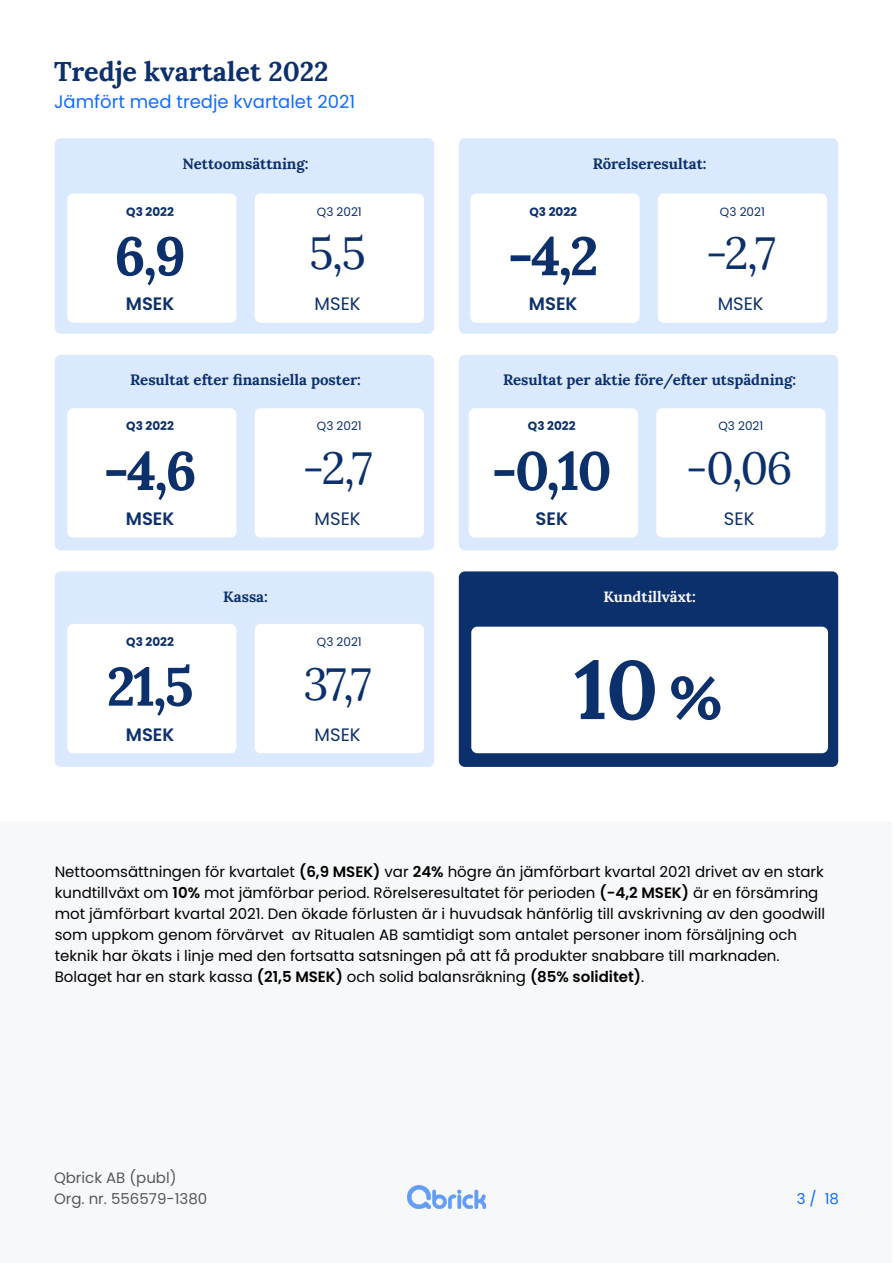
<style>
.page{position:relative;width:893px;height:1263px;background:#fff}
.page>*{position:absolute;margin:0;border:0;box-sizing:border-box;transform-origin:0 0}
.t1{font:700 82.5px "Lora";color:#0c306c}
.t2{font:700 54px "Lora";color:#0c306c}
.t3{font:45px "Lora";color:#0c306c}
.Header_1{font:700 27px "Lora";color:#0c306c}
.Header_2{font:18px "Poppins";color:#126cfc}
.t4{font:600 18px "Poppins";color:#0c306c}
.t5{font:18px "Poppins";color:#0c306c}
.t6{font:15px/21px "Poppins";color:#000}
.Header_3{font:700 15px "Lora";color:#0c306c}
.Header_3-2{font:700 15px "Lora";color:#f7f8fa}
.t7{font:15px "Poppins";color:#126cfc}
.t8{font:700 12px "Poppins";color:#0c306c}
.t9{font:12px "Poppins";color:#0c306c}
.s1{font-size:60px}
.s2{font-weight:600}
</style>
<div class="page">
<div style="left:1px;top:821px;width:891px;height:441px;background:#f7f8fa"></div>
<img style="left:407px;top:1185px;width:79px;height:24px">
<div style="left:55px;top:138px;width:379px;height:196px;background:#dbe9ff;border-radius:6px"></div>
<div style="left:55px;top:355px;width:379px;height:195px;background:#dbe9ff;border-radius:6px"></div>
<div style="left:55px;top:571px;width:379px;height:196px;background:#dbe9ff;border-radius:6px"></div>
<div style="left:459px;top:571px;width:379px;height:196px;background:#0c306c;border-radius:6px"></div>
<div style="left:459px;top:355px;width:379px;height:195px;background:#dbe9ff;border-radius:6px"></div>
<div style="left:459px;top:138px;width:379px;height:196px;background:#dbe9ff;border-radius:6px"></div>
<div style="left:67px;top:194px;width:169px;height:129px;background:#fff;border-radius:6px"></div>
<div style="left:67px;top:408px;width:169px;height:129px;background:#fff;border-radius:6px"></div>
<div style="left:67px;top:624px;width:169px;height:129px;background:#fff;border-radius:6px"></div>
<div style="left:469px;top:408px;width:169px;height:129px;background:#fff;border-radius:6px"></div>
<div style="left:470px;top:194px;width:170px;height:129px;background:#fff;border-radius:6px"></div>
<div style="left:255px;top:194px;width:169px;height:129px;background:#fff;border-radius:6px"></div>
<div style="left:255px;top:408px;width:169px;height:129px;background:#fff;border-radius:6px"></div>
<div style="left:255px;top:624px;width:169px;height:129px;background:#fff;border-radius:6px"></div>
<div style="left:656px;top:408px;width:169px;height:129px;background:#fff;border-radius:6px"></div>
<div style="left:658px;top:194px;width:169px;height:129px;background:#fff;border-radius:6px"></div>
<div style="left:471px;top:627px;width:357px;height:126px;background:#fff;border-radius:6px"></div>
<p class="Header_1" style="left:54px;top:49px;width:276px">Tredje kvartalet 2022</p>
<p class="Header_2" style="left:54px;top:91px;width:303px">Jämfört med tredje kvartalet 2021</p>
<p class="Header_3" style="left:183px;top:151px;width:127px">Nettoomsättning:</p>
<p class="t8" style="left:126px;top:204px;width:49px">Q3 2022</p>
<p class="t9" style="left:317px;top:204px;width:46px">Q3 2021</p>
<p class="t8" style="left:529px;top:204px;width:49px">Q3 2022</p>
<p class="Header_3" style="left:593px;top:151px;width:115px">Rörelseresultat:</p>
<p class="t9" style="left:720px;top:204px;width:46px">Q3 2021</p>
<p class="t2" style="left:114px;top:210px;width:73px">6,9</p>
<p class="t4" style="left:126px;top:294px;width:50px">MSEK</p>
<p class="t3" style="left:309px;top:219px;width:58px">5,5</p>
<p class="t2" style="left:508px;top:210px;width:92px">-4,2</p>
<p class="t3" style="left:706px;top:219px;width:72px">-2,7</p>
<p class="t5" style="left:315px;top:294px;width:48px">MSEK</p>
<p class="t4" style="left:529px;top:294px;width:50px">MSEK</p>
<p class="t5" style="left:718px;top:294px;width:48px">MSEK</p>
<p class="Header_3" style="left:130px;top:367px;width:232px">Resultat efter finansiella poster:</p>
<p class="Header_3" style="left:503px;top:367px;width:295px">Resultat per aktie före/efter utspädning:</p>
<p class="t8" style="left:126px;top:419px;width:49px">Q3 2022</p>
<p class="t9" style="left:317px;top:419px;width:46px">Q3 2021</p>
<p class="t8" style="left:528px;top:419px;width:49px">Q3 2022</p>
<p class="t9" style="left:718px;top:419px;width:46px">Q3 2021</p>
<p class="t2" style="left:104px;top:425px;width:95px">-4,6</p>
<p class="t3" style="left:303px;top:434px;width:72px">-2,7</p>
<p class="t2" style="left:492px;top:425px;width:121px">-0,10</p>
<p class="t3" style="left:686px;top:434px;width:108px">-0,06</p>
<p class="t4" style="left:126px;top:508px;width:50px">MSEK</p>
<p class="t5" style="left:315px;top:508px;width:48px">MSEK</p>
<p class="t4" style="left:535px;top:508px;width:34px">SEK</p>
<p class="t5" style="left:724px;top:508px;width:32px">SEK</p>
<p class="Header_3" style="left:223px;top:584px;width:46px">Kassa:</p>
<p class="Header_3-2" style="left:603px;top:584px;width:94px">Kundtillväxt:</p>
<p class="t8" style="left:126px;top:635px;width:49px">Q3 2022</p>
<p class="t9" style="left:317px;top:635px;width:46px">Q3 2021</p>
<p class="t2" style="left:107px;top:640px;width:88px">21,5</p>
<p class="t3" style="left:304px;top:649px;width:70px">37,7</p>
<p class="t1" style="left:574px;top:620px;width:150px">10 <span class="s1">%</span></p>
<p class="t4" style="left:126px;top:724px;width:50px">MSEK</p>
<p class="t5" style="left:315px;top:724px;width:48px">MSEK</p>
<p class="t6" style="left:55px;top:862px;width:772px">Nettoomsättningen för kvartalet <span class="s2">(6,9 MSEK)</span> var <span class="s2">24%</span> högre än jämförbart kvartal 2021 drivet av en stark kundtillväxt om <span class="s2">10%</span> mot jämförbar period. Rörelseresultatet för perioden <span class="s2">(-4,2 MSEK)</span> är en försämring mot jämförbart kvartal 2021. Den ökade förlusten är i huvudsak hänförlig till avskrivning av den goodwill som uppkom genom förvärvet av Ritualen AB samtidigt som antalet personer inom försäljning och teknik har ökats i linje med den fortsatta satsningen på att få produkter snabbare till marknaden.<br>Bolaget har en stark kassa <span class="s2">(21,5 MSEK)</span> och solid balansräkning <span class="s2">(85% soliditet)</span>.</p>
<p class="t6" style="left:54px;top:1167px;width:155px">Qbrick AB (publ)<br>Org. nr. 556579-1380</p>
<p class="t7" style="left:797px;top:1190px;width:44px">3 / 18</p>
</div>
